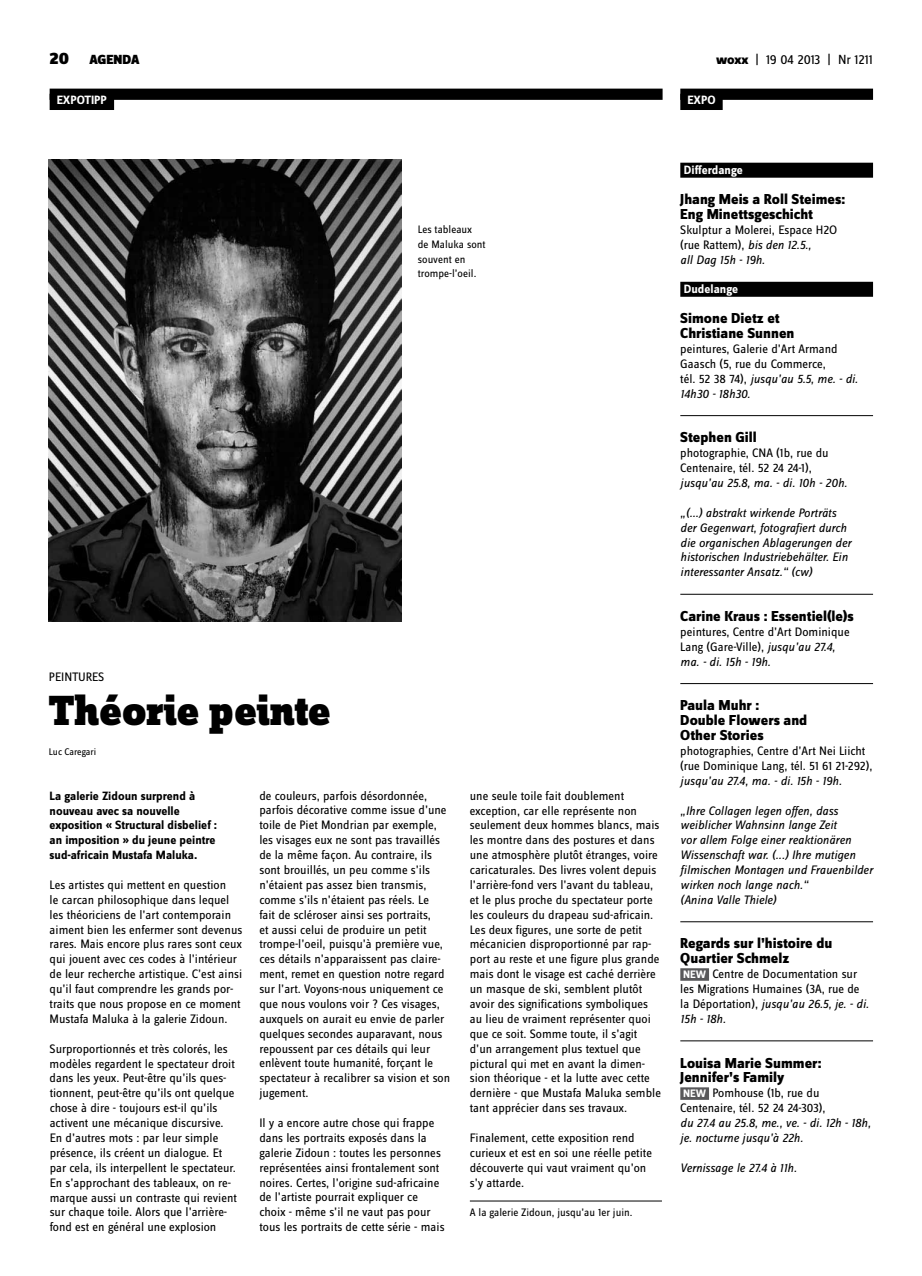
<style>
.page{position:relative;width:922px;height:1276px;background:#fff}
.page>*{position:absolute;margin:0;border:0;box-sizing:border-box;transform-origin:0 0}
.t1{font:900 43.75px "Zine Slab Dis";color:#000}
.t2{font:800 15px/14.9px "Zine Sans Dis";color:#000}
.t3{font:13.75px "Zine Sans Dis";letter-spacing:-.01em;color:#000}
.t4{font:900 13.75px "Zine Sans Dis";color:#000}
.t5{font:12.75px/14.9px "Zine Sans Dis";color:#000}
.t6{font:italic 12.75px/14.9px "Zine Sans Dis";color:#000}
.t7{font:700 12.5px/14.9px "Zine Sans Dis";color:#000}
.t8{font:700 12.5px "Zine Sans Dis";color:#fff}
.t9{font:11.25px/14.9px "Zine Sans Dis";color:#000}
.t10{font:10px "Zine Sans Dis";color:#000}
.s1{font-size:17.5px}
.s2{font-weight:800}
.s3{font-style:italic}
.s4{font-weight:700;font-size:11.25px;color:#fff}
</style>
<div class="page">
<div style="left:50px;top:89px;width:612px;height:11px;background:#000"></div>
<div style="left:50px;top:94px;width:64px;height:16px;background:#000"></div>
<div style="left:680px;top:89px;width:192px;height:11px;background:#000"></div>
<div style="left:680px;top:94px;width:42px;height:16px;background:#000"></div>
<img style="left:49px;top:159px;width:352px;height:463px">
<div style="left:680px;top:163px;width:192px;height:15px;background:#000"></div>
<div style="left:680px;top:282px;width:192px;height:15px;background:#000"></div>
<hr style="left:680px;top:415px;width:192px;height:1px;background:#000">
<hr style="left:680px;top:594px;width:192px;height:1px;background:#000">
<hr style="left:680px;top:683px;width:192px;height:1px;background:#000">
<hr style="left:680px;top:921px;width:192px;height:1px;background:#000">
<div style="left:680px;top:968px;width:28px;height:12px;background:#58585a"></div>
<hr style="left:680px;top:1040px;width:192px;height:1px;background:#000">
<div style="left:680px;top:1087px;width:28px;height:13px;background:#58585a"></div>
<hr style="left:469px;top:1200px;width:192px;height:1px;background:#000">
<p class="t4" style="left:50px;top:53px;width:91px"><span class="s1">20</span> AGENDA</p>
<p class="t3" style="left:716px;top:53px;width:158px"><span class="s2">woxx</span> | 19 04 2013 | Nr 1211</p>
<p class="t8" style="left:57px;top:93px;width:52px">EXPOTIPP</p>
<p class="t8" style="left:687px;top:93px;width:30px">EXPO</p>
<p class="t9" style="left:418px;top:222px;width:69px">Les tableaux<br>de Maluka sont souvent en trompe-l’oeil.</p>
<p class="t5" style="left:49px;top:669px;width:57px">PEINTURES</p>
<h1 class="t1" style="left:49px;top:687px;width:283px">Théorie peinte</h1>
<p class="t10" style="left:49px;top:746px;width:49px">Luc Caregari</p>
<p class="t7" style="left:50px;top:789px;width:169px">La galerie Zidoun surprend à nouveau avec sa nouvelle exposition « Structural disbelief : an imposition » du jeune peintre sud-africain Mustafa Maluka.</p>
<p class="t5" style="left:50px;top:878px;width:194px">Les artistes qui mettent en question<br>le carcan philosophique dans lequel les théoriciens de l’art contemporain aiment bien les enfermer sont devenus rares. Mais encore plus rares sont ceux qui jouent avec ces codes à l’intérieur de leur recherche artistique. C’est ainsi qu’il faut comprendre les grands por&shy;traits que nous propose en ce moment Mustafa Maluka à la galerie Zidoun.</p>
<p class="t5" style="left:50px;top:1041px;width:189px">Surproportionnés et très colorés, les modèles regardent le spectateur droit dans les yeux. Peut-être qu’ils ques&shy;tionnent, peut-être qu’ils ont quelque chose à dire - toujours est-il qu’ils activent une mécanique discursive.<br>En d’autres mots : par leur simple présence, ils créent un dialogue. Et par cela, ils interpellent le spectateur.<br>En s’approchant des tableaux, on re&shy;marque aussi un contraste qui revient sur chaque toile. Alors que l’arrière&shy;fond est en général une explosion</p>
<p class="t5" style="left:259px;top:788px;width:192px">de couleurs, parfois désordonnée, parfois décorative comme issue d’une toile de Piet Mondrian par exemple, les visages eux ne sont pas travaillés de la même façon. Au contraire, ils sont brouillés, un peu comme s’ils n’étaient pas assez bien transmis, comme s’ils n’étaient pas réels. Le<br>fait de scléroser ainsi ses portraits,<br>et aussi celui de produire un petit trompe-l’oeil, puisqu’à première vue, ces détails n’apparaissent pas claire&shy;ment, remet en question notre regard sur l’art. Voyons-nous uniquement ce que nous voulons voir ? Ces visages, auxquels on aurait eu envie de parler quelques secondes auparavant, nous repoussent par ces détails qui leur enlèvent toute humanité, forçant le spectateur à recalibrer sa vision et son jugement.</p>
<p class="t5" style="left:259px;top:1116px;width:186px">Il y a encore autre chose qui frappe dans les portraits exposés dans la galerie Zidoun : toutes les personnes représentées ainsi frontalement sont noires. Certes, l’origine sud-africaine de l’artiste pourrait expliquer ce choix - même s’il ne vaut pas pour tous les portraits de cette série - mais</p>
<p class="t5" style="left:469px;top:788px;width:192px">une seule toile fait doublement exception, car elle représente non seulement deux hommes blancs, mais les montre dans des postures et dans une atmosphère plutôt étranges, voire caricaturales. Des livres volent depuis l’arrière-fond vers l’avant du tableau, et le plus proche du spectateur porte les couleurs du drapeau sud-africain.<br>Les deux figures, une sorte de petit mécanicien disproportionné par rap&shy;port au reste et une figure plus grande mais dont le visage est caché derrière un masque de ski, semblent plutôt avoir des significations symboliques au lieu de vraiment représenter quoi que ce soit. Somme toute, il s’agit d’un arrangement plus textuel que pictural qui met en avant la dimen&shy;sion théorique - et la lutte avec cette dernière - que Mustafa Maluka semble tant apprécier dans ses travaux.</p>
<p class="t5" style="left:469px;top:1131px;width:183px">Finalement, cette exposition rend curieux et est en soi une réelle petite découverte qui vaut vraiment qu’on s’y attarde.</p>
<p class="t9" style="left:469px;top:1206px;width:164px">A la galerie Zidoun, jusqu’au 1er juin.</p>
<p class="t8" style="left:683px;top:164px;width:60px">Differdange</p>
<p class="t2" style="left:680px;top:193px;width:166px">Jhang Meis a Roll Steimes:<br>Eng Minettsgeschicht</p>
<p class="t5" style="left:680px;top:223px;width:158px">Skulptur a Molerei, Espace H2O (rue Rattem), <span class="s3">bis den 12.5.,<br>all Dag 15h - 19h.</span></p>
<p class="t8" style="left:683px;top:283px;width:56px">Dudelange</p>
<p class="t2" style="left:680px;top:312px;width:116px">Simone Dietz et<br>Christiane Sunnen</p>
<p class="t5" style="left:680px;top:342px;width:179px">peintures, Galerie d’Art Armand<br>Gaasch (5, rue du Commerce,<br>tél. 52 38 74), <span class="s3">jusqu’au 5.5, me. - di.<br>14h30 - 18h30.</span></p>
<p class="t2" style="left:680px;top:431px;width:78px">Stephen Gill</p>
<p class="t5" style="left:680px;top:446px;width:150px">photographie, CNA (1b, rue du<br>Centenaire, tél. 52 24 24-1),</p>
<p class="t6" style="left:680px;top:475px;width:168px">jusqu’au 25.8, ma. - di. 10h - 20h.</p>
<p class="t6" style="left:680px;top:505px;width:172px">„(...) abstrakt wirkende Porträts der Gegenwart, fotografiert durch die organischen Ablagerungen der historischen Industriebehälter. Ein interessanter Ansatz.“ (cw)</p>
<p class="t2" style="left:680px;top:609px;width:175px">Carine Kraus : Essentiel(le)s</p>
<p class="t5" style="left:680px;top:625px;width:171px">peintures, Centre d’Art Dominique<br>Lang (Gare-Ville), <span class="s3">jusqu’au 27.4, ma. - di. 15h - 19h.</span></p>
<p class="t2" style="left:680px;top:699px;width:128px">Paula Muhr :<br>Double Flowers and<br>Other Stories</p>
<p class="t5" style="left:680px;top:744px;width:194px">photographies, Centre d’Art Nei Liicht (rue Dominique Lang, tél. 51 61 21-292),</p>
<p class="t6" style="left:680px;top:773px;width:163px">jusqu’au 27.4, ma. - di. 15h - 19h.</p>
<p class="t6" style="left:680px;top:803px;width:194px">„Ihre Collagen legen offen, dass weiblicher Wahnsinn lange Zeit<br>vor allem Folge einer reaktionären<br>Wissenschaft war. (...) Ihre mutigen filmischen Montagen und Frauenbilder wirken noch lange nach.“<br>(Anina Valle Thiele)</p>
<p class="t2" style="left:680px;top:937px;width:153px">Regards sur l’histoire du<br>Quartier Schmelz</p>
<p class="t5" style="left:680px;top:967px;width:190px"><span class="s4">NEW</span> Centre de Documentation sur les Migrations Humaines (3A, rue de la Déportation), <span class="s3">jusqu’au 26.5, je. - di.<br>15h - 18h.</span></p>
<p class="t2" style="left:680px;top:1056px;width:143px">Louisa Marie Summer:<br>Jennifer’s Family</p>
<p class="t5" style="left:680px;top:1086px;width:147px"><span class="s4">NEW</span> Pomhouse (1b, rue du<br>Centenaire, tél. 52 24 24-303),</p>
<p class="t6" style="left:680px;top:1115px;width:192px">du 27.4 au 25.8, me., ve. - di. 12h - 18h, je. nocturne jusqu’à 22h.</p>
<p class="t6" style="left:680px;top:1160px;width:118px">Vernissage le 27.4 à 11h.</p>
</div>
